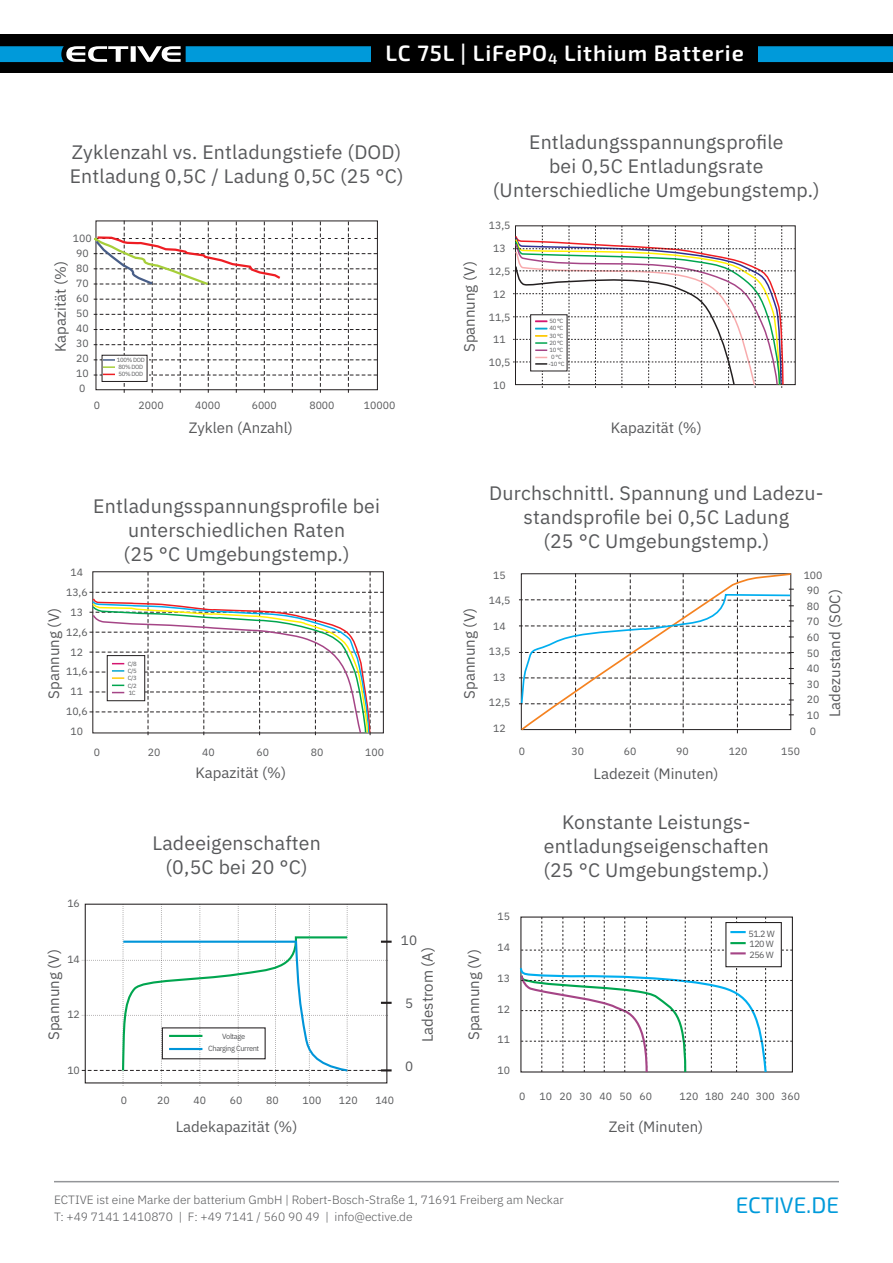
<style>
.page{position:relative;width:893px;height:1263px;background:#fff}
.page>*{position:absolute;margin:0;border:0;box-sizing:border-box;transform-origin:0 0}
.t1{font:22.5px "Exo 2";color:#009ada}
.t2{font:600 22.2px "Exo 2";letter-spacing:.04em;color:#fff}
.t3{font:19.5px/24px "IBM Plex Sans";letter-spacing:.01em;color:#57585a;text-align:center}
.t4{font:15px "IBM Plex Sans";color:#57585a}
.t5{font:13.5px "IBM Plex Sans";color:#57585a}
.t6{font:300 12px/16.5px "IBM Plex Sans";color:#57585a}
.t7{font:10.5px/15px "IBM Plex Sans";color:#57585a;text-align:center}
.t8{font:9px/10.6px "Times New Roman";color:#231f20}
.t9{font:9px/10.5px "IBM Plex Sans";letter-spacing:-.05em;color:#57585a;text-align:justify}
.t10{font:7.5px/12px "IBM Plex Sans";letter-spacing:-.05em;color:#57585a;text-align:center}
.t11{font:6px/7.2px "IBM Plex Sans";letter-spacing:-.05em;color:#57585a;text-align:center}
</style>
<div class="page">
<div style="left:0;top:35px;width:893px;height:38px;background:#000"></div>
<svg style="left:0;top:46px;width:181px;height:16px"></svg>
<div style="left:186px;top:46px;width:707px;height:16px;background:#009ada"></div>
<hr style="left:54px;top:1181px;width:785px;height:1px;background:#939598">
<div style="left:371px;top:45px;width:387px;height:21px;background:#000"></div>
<svg style="left:513px;top:226px;width:282px;height:162px"></svg>
<svg style="left:93px;top:221px;width:284px;height:172px"></svg>
<svg style="left:89px;top:572px;width:295px;height:163px"></svg>
<svg style="left:519px;top:573px;width:275px;height:160px"></svg>
<svg style="left:519px;top:917px;width:273px;height:156px"></svg>
<svg style="left:82px;top:904px;width:310px;height:180px"></svg>
<hr style="left:169px;top:1035px;width:33px;height:2px;background:#00a54f">
<hr style="left:169px;top:1048px;width:33px;height:2px;background:#0095d9">
<div style="left:162px;top:1027px;width:104px;height:32px;border:1px solid #231f20"></div>
<p class="t2" style="left:386px;top:40px;width:360px">LC 75L | LiFePO<sub>4</sub> Lithium Batterie</p>
<p class="t3" style="left:70px;top:139px;width:335px;text-align:left">Zyklenzahl vs. Entladungstiefe (DOD)<br>Entladung 0,5C / Ladung 0,5C (25 °C)</p>
<p class="t7" style="left:73px;top:230px;width:20px;text-align:left">100<br>90<br>80<br>70<br>60<br>50<br>40<br>30<br>20<br>10<br>0</p>
<p class="t4" style="left:49px;top:352px;width:92px;rotate:-90deg">Kapazität (%)</p>
<p class="t11" style="left:117px;top:356px;width:29px;text-align:left">100% DOD<br>80% DOD<br>50% DOD</p>
<p class="t7" style="left:94px;top:397px;width:8px">0</p>
<p class="t7" style="left:139px;top:397px;width:27px">2000</p>
<p class="t7" style="left:195px;top:397px;width:27px">4000</p>
<p class="t7" style="left:252px;top:397px;width:27px">6000</p>
<p class="t7" style="left:309px;top:397px;width:27px">8000</p>
<p class="t7" style="left:364px;top:397px;width:33px">10000</p>
<p class="t4" style="left:458px;top:352px;width:92px;rotate:-90deg">Spannung (V)</p>
<p class="t3" style="left:493px;top:128px;width:328px">Entladungsspannungsprofile<br>bei 0,5C Entladungsrate (Unterschiedliche Umgebungstemp.)</p>
<p class="t7" style="left:489px;top:213px;width:23px;line-height:22.8px">13,5<br>13<br>12,5<br>12<br>11,5<br>11<br>10,5<br>10</p>
<p class="t11" style="left:548px;top:317px;width:18px">50 °C<br>40 °C<br>30 °C<br>20 °C<br>10 °C<br>0 °C -10 °C</p>
<p class="t4" style="left:189px;top:416px;width:106px">Zyklen (Anzahl)</p>
<p class="t4" style="left:611px;top:416px;width:92px">Kapazität (%)</p>
<p class="t3" style="left:93px;top:493px;width:288px">Entladungsspannungsprofile bei unterschiedlichen Raten<br>(25 °C Umgebungstemp.)</p>
<p class="t7" style="left:66px;top:561px;width:23px;line-height:20px">14<br>13,6<br>13<br>12,6<br>12<br>11,6<br>11<br>10,6<br>10</p>
<p class="t4" style="left:43px;top:699px;width:92px;rotate:-90deg">Spannung (V)</p>
<p class="t4" style="left:458px;top:699px;width:92px;rotate:-90deg">Spannung (V)</p>
<p class="t11" style="left:128px;top:660px;width:11px;text-align:justify">C/8<br>C/5<br>C/3<br>C/2<br>1C</p>
<p class="t7" style="left:94px;top:743px;width:8px">0</p>
<p class="t7" style="left:148px;top:743px;width:14px">20</p>
<p class="t7" style="left:202px;top:743px;width:14px">40</p>
<p class="t7" style="left:256px;top:743px;width:14px">60</p>
<p class="t7" style="left:311px;top:743px;width:14px">80</p>
<p class="t7" style="left:365px;top:743px;width:20px">100</p>
<p class="t4" style="left:195px;top:761px;width:92px">Kapazität (%)</p>
<p class="t3" style="left:489px;top:479px;width:336px">Durchschnittl. Spannung und Ladezu&shy;standsprofile bei 0,5C Ladung<br>(25 °C Umgebungstemp.)</p>
<p class="t7" style="left:493px;top:566px;width:14px">15</p>
<p class="t7" style="left:489px;top:592px;width:23px">14,5</p>
<p class="t7" style="left:493px;top:617px;width:14px">14</p>
<p class="t7" style="left:489px;top:643px;width:23px">13,5</p>
<p class="t7" style="left:493px;top:668px;width:14px">13</p>
<p class="t7" style="left:489px;top:694px;width:23px">12,5</p>
<p class="t7" style="left:493px;top:719px;width:14px">12</p>
<p class="t7" style="left:804px;top:566px;width:20px;line-height:15.6px">100<br>90<br>80<br>70<br>60<br>50<br>40<br>30<br>20<br>10<br>0</p>
<p class="t4" style="left:823px;top:717px;width:129px;rotate:-90deg">Ladezustand (SOC)</p>
<p class="t7" style="left:519px;top:742px;width:8px">0</p>
<p class="t7" style="left:571px;top:742px;width:14px">30</p>
<p class="t7" style="left:624px;top:742px;width:14px">60</p>
<p class="t7" style="left:676px;top:742px;width:14px">90</p>
<p class="t7" style="left:729px;top:742px;width:20px">120</p>
<p class="t7" style="left:781px;top:742px;width:20px">150</p>
<p class="t4" style="left:594px;top:762px;width:126px">Ladezeit (Minuten)</p>
<p class="t7" style="left:67px;top:895px;width:14px">16</p>
<p class="t3" style="left:152px;top:829px;width:170px">Ladeeigenschaften (0,5C bei 20 °C)</p>
<p class="t3" style="left:543px;top:808px;width:227px">Konstante Leistungs&shy;entladungseigenschaften (25 °C Umgebungstemp.)</p>
<p class="t5" style="left:401px;top:930px;width:18px">10</p>
<p class="t4" style="left:416px;top:1042px;width:97px;rotate:-90deg">Ladestrom (A)</p>
<p class="t4" style="left:43px;top:1040px;width:92px;rotate:-90deg">Spannung (V)</p>
<p class="t4" style="left:462px;top:1040px;width:92px;rotate:-90deg">Spannung (V)</p>
<p class="t7" style="left:67px;top:950px;width:14px">14</p>
<p class="t5" style="left:405px;top:993px;width:10px">5</p>
<p class="t7" style="left:67px;top:1006px;width:14px">12</p>
<p class="t10" style="left:208px;top:1029px;width:53px">Voltage<br>Charging Current</p>
<p class="t7" style="left:67px;top:1061px;width:14px">10</p>
<p class="t7" style="left:121px;top:1092px;width:8px">0</p>
<p class="t7" style="left:157px;top:1092px;width:14px">20</p>
<p class="t7" style="left:194px;top:1092px;width:14px">40</p>
<p class="t7" style="left:230px;top:1092px;width:14px">60</p>
<p class="t7" style="left:266px;top:1092px;width:14px">80</p>
<p class="t7" style="left:303px;top:1092px;width:20px">100</p>
<p class="t7" style="left:339px;top:1092px;width:20px">120</p>
<p class="t7" style="left:375px;top:1092px;width:20px">140</p>
<p class="t5" style="left:405px;top:1056px;width:10px">0</p>
<p class="t7" style="left:498px;top:908px;width:14px">15</p>
<p class="t7" style="left:498px;top:939px;width:14px">14</p>
<p class="t7" style="left:498px;top:970px;width:14px">13</p>
<p class="t7" style="left:498px;top:1000px;width:14px">12</p>
<p class="t7" style="left:498px;top:1031px;width:14px">11</p>
<p class="t7" style="left:498px;top:1062px;width:14px">10</p>
<p class="t9" style="left:748px;top:927px;width:28px">51.2 W 120 W 256 W</p>
<p class="t8" style="left:751px;top:928px;width:28px">51.2 W<br>120W<br>250W</p>
<p class="t7" style="left:519px;top:1088px;width:8px">0</p>
<p class="t7" style="left:539px;top:1088px;width:114px">10 20 30 40 50 60</p>
<p class="t7" style="left:680px;top:1088px;width:122px">120 180 240 300 360</p>
<p class="t4" style="left:176px;top:1115px;width:123px">Ladekapazität (%)</p>
<p class="t4" style="left:609px;top:1115px;width:96px">Zeit (Minuten)</p>
<p class="t6" style="left:54px;top:1191px;width:511px">ECTIVE ist eine Marke der batterium GmbH | Robert-Bosch-Straße 1, 71691 Freiberg am Neckar<br>T: +49 7141 1410870 | F: +49 7141 / 560 90 49 | info@ective.de</p>
<p class="t1" style="left:736px;top:1192px;width:105px">ECTIVE.DE</p>
</div>
